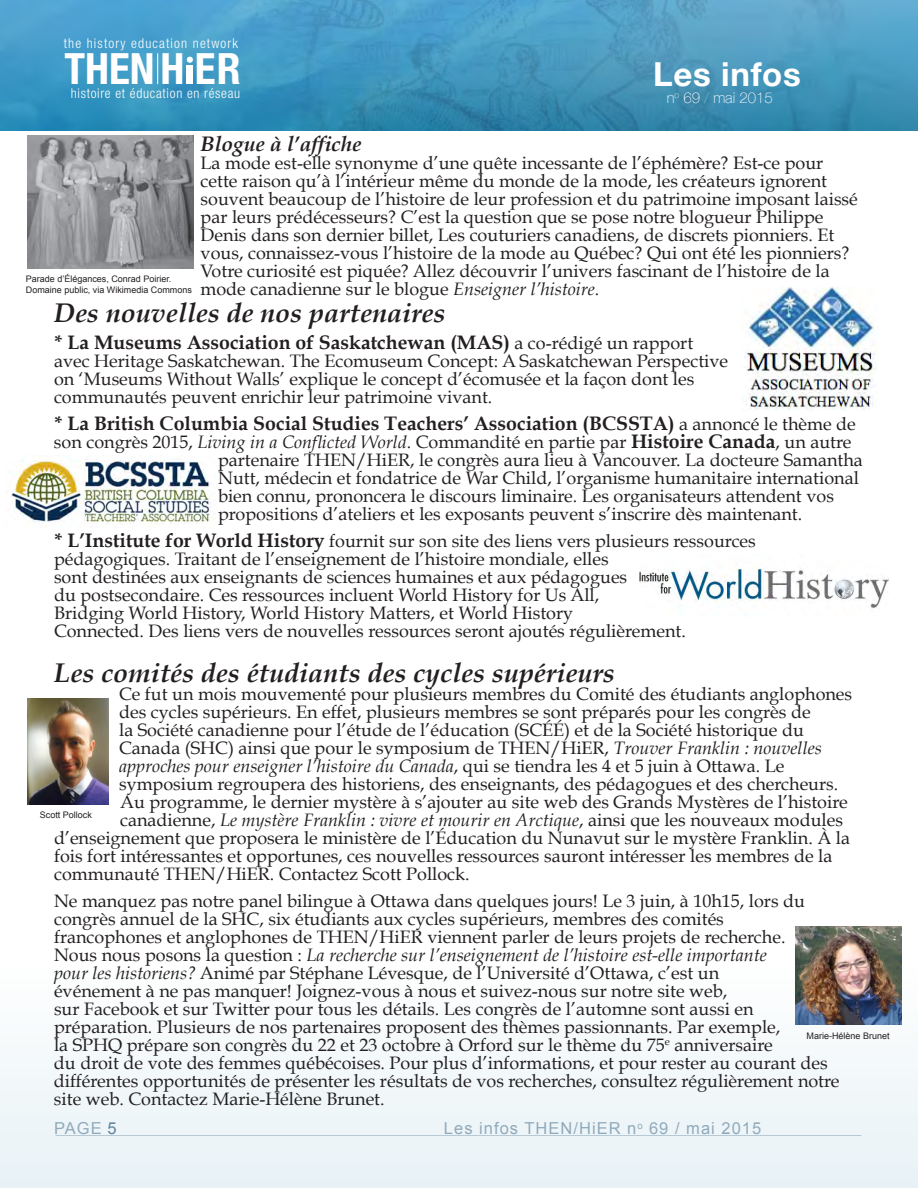
<style>
.page{position:relative;width:918px;height:1188px;background:#fff}
.page>*{position:absolute;margin:0;border:0;box-sizing:border-box;transform-origin:0 0}
.t1{font:700 condensed 43.2px "Helvetica Neue";color:#fff}
.t2{font:700 33px "Helvetica Neue";letter-spacing:.02em;color:#fff}
.t3{font:italic 700 27px "Book Antiqua";color:#231f20}
.t4{font:italic 700 21px "Book Antiqua";color:#231f20}
.t5{font:700 19.5px "Book Antiqua";color:#231f20}
.t6{font:18px/18px "Book Antiqua";color:#231f20}
.t7{font:italic 18px "Book Antiqua";color:#231f20}
.t8{font:16.5px "Arial";letter-spacing:.06em;color:#91aabb}
.t9{font:100 15px "Helvetica Neue";color:#fff}
.t10{font:300 condensed 13.65px "Helvetica Neue";letter-spacing:.05em;color:#fff}
.t11{font:300 condensed 13.65px "Helvetica Neue";letter-spacing:.07em;color:#fff}
.t12{font:9px "Arial";color:#231f20}
.s1{font-style:italic}
.s2{font-weight:400;font-size:18px}
.s3{font-weight:700;font-size:19.5px}
.s4{font-style:normal}
.s5{color:#7fb3d1}
.s6{color:#5e849c}
</style>
<div class="page">
<div style="left:0;top:963px;width:918px;height:225px;background:#f2f7f9"></div>
<hr style="left:56px;top:1135px;width:805px;height:1px;background:#003b62">
<img style="left:0;top:0;width:918px;height:130px">
<hr style="left:157px;top:53px;width:1px;height:31px;background:#fff">
<div style="left:187px;top:66px;width:6px;height:18px;background:#fff"></div>
<svg style="left:187px;top:57px;width:6px;height:6px"></svg>
<img style="left:795px;top:926px;width:107px;height:98px">
<img style="left:744px;top:286px;width:132px;height:125px">
<img style="left:27px;top:698px;width:82px;height:107px">
<img style="left:28px;top:135px;width:165px;height:133px">
<img style="left:5px;top:455px;width:210px;height:72px">
<img style="left:640px;top:568px;width:249px;height:41px">
<p class="t11" style="left:64px;top:35px;width:176px">the history education network</p>
<p class="t10" style="left:71px;top:85px;width:171px">histoire et éducation en réseau</p>
<p class="t4" style="left:201px;top:132px;width:163px">Blogue à l’affiche</p>
<p class="t6" style="left:201px;top:154px;width:659px">La mode est-elle synonyme d’une quête incessante de l’éphémère? Est-ce pour cette raison qu’à l’intérieur même du monde de la mode, les créateurs ignorent souvent beaucoup de l’histoire de leur profession et du patrimoine imposant laissé par leurs prédécesseurs? C’est la question que se pose notre blogueur Philippe Denis dans son dernier billet, Les couturiers canadiens, de discrets pionniers. Et vous, connaissez-vous l’histoire de la mode au Québec? Qui ont été les pionniers?<br>Votre curiosité est piquée? Allez découvrir l’univers fascinant de l’histoire de la mode canadienne sur le blogue <span class="s1">Enseigner l’histoire</span>.</p>
<p class="t3" style="left:54px;top:297px;width:393px">Des nouvelles de nos partenaires</p>
<p class="t5" style="left:54px;top:331px;width:641px">* La Museums Association of Saskatchewan (MAS) <span class="s2">a co-rédigé un rapport</span></p>
<p class="t6" style="left:54px;top:352px;width:676px">avec Heritage Saskatchewan. The Ecomuseum Concept: A Saskatchewan Perspective on ‘Museums Without Walls’ explique le concept d’écomusée et la façon dont les communautés peuvent enrichir leur patrimoine vivant.</p>
<p class="t5" style="left:54px;top:412px;width:803px">* La British Columbia Social Studies Teachers’ Association (BCSSTA) <span class="s2">a annoncé le thème de</span></p>
<p class="t6" style="left:218px;top:433px;width:646px;text-indent:-164px">son congrès 2015, <span class="s1">Living in a Conflicted World</span>. Commandité en partie par <span class="s3">Histoire Canada</span>, un autre partenaire THEN/HiER, le congrès aura lieu à Vancouver. La docteure Samantha Nutt, médecin et fondatrice de War Child, l’organisme humanitaire international bien connu, prononcera le discours liminaire. Les organisateurs attendent vos propositions d’ateliers et les exposants peuvent s’inscrire dès maintenant.</p>
<p class="t6" style="left:54px;top:532px;width:703px"><span class="s3">* L’Institute for World History</span> fournit sur son site des liens vers plusieurs ressources pédagogiques. Traitant de l’enseignement de l’histoire mondiale, elles<br>sont destinées aux enseignants de sciences humaines et aux pédagogues<br>du postsecondaire. Ces ressources incluent World History for Us All,<br>Bridging World History, World History Matters, et World History<br>Connected. Des liens vers de nouvelles ressources seront ajoutés régulièrement.</p>
<p class="t3" style="left:54px;top:657px;width:562px">Les comités des étudiants des cycles supérieurs</p>
<p class="t6" style="left:119px;top:685px;width:735px">Ce fut un mois mouvementé pour plusieurs membres du Comité des étudiants anglophones</p>
<p class="t6" style="left:119px;top:703px;width:693px">des cycles supérieurs. En effet, plusieurs membres se sont préparés pour les congrès de</p>
<p class="t6" style="left:119px;top:721px;width:686px">la Société canadienne pour l’étude de l’éducation (SCÉÉ) et de la Société historique du</p>
<p class="t6" style="left:119px;top:739px;width:704px">Canada (SHC) ainsi que pour le symposium de THEN/HiER, <span class="s1">Trouver Franklin : nouvelles</span></p>
<p class="t7" style="left:119px;top:756px;width:667px">approches pour enseigner l’histoire du Canada<span class="s4">, qui se tiendra les 4 et 5 juin à Ottawa. Le</span></p>
<p class="t6" style="left:119px;top:775px;width:721px">symposium regroupera des historiens, des enseignants, des pédagogues et des chercheurs.</p>
<p class="t6" style="left:120px;top:793px;width:729px">Au programme, le dernier mystère à s’ajouter au site web des Grands Mystères de l’histoire</p>
<p class="t7" style="left:120px;top:810px;width:724px"><span class="s4">canadienne,</span> Le mystère Franklin : vivre et mourir en Arctique<span class="s4">, ainsi que les nouveaux modules</span></p>
<p class="t6" style="left:54px;top:829px;width:798px">d’enseignement que proposera le ministère de l’Éducation du Nunavut sur le mystère Franklin. À la</p>
<p class="t6" style="left:54px;top:847px;width:780px">fois fort intéressantes et opportunes, ces nouvelles ressources sauront intéresser les membres de la</p>
<p class="t6" style="left:54px;top:865px;width:417px">communauté THEN/HiER. Contactez Scott Pollock.</p>
<p class="t6" style="left:54px;top:892px;width:787px">Ne manquez pas notre panel bilingue à Ottawa dans quelques jours! Le 3 juin, à 10h15, lors du congrès annuel de la SHC, six étudiants aux cycles supérieurs, membres des comités<br>francophones et anglophones de THEN/HiER viennent parler de leurs projets de recherche.<br>Nous nous posons la question : <span class="s1">La recherche sur l’enseignement de l’histoire est-elle importante<br>pour les historiens?</span> Animé par Stéphane Lévesque, de l’Université d’Ottawa, c’est un<br>événement à ne pas manquer! Joignez-vous à nous et suivez-nous sur notre site web,<br>sur Facebook et sur Twitter pour tous les détails. Les congrès de l’automne sont aussi en préparation. Plusieurs de nos partenaires proposent des thèmes passionnants. Par exemple,<br>la SPHQ prépare son congrès du 22 et 23 octobre à Orford sur le thème du 75<sup>e</sup> anniversaire<br>du droit de vote des femmes québécoises. Pour plus d’informations, et pour rester au courant des différentes opportunités de présenter les résultats de vos recherches, consultez régulièrement notre site web. Contactez Marie-Hélène Brunet.</p>
<h1 class="t1" style="left:64px;top:43px;width:178px">THENH ER</h1>
<h2 class="t2" style="left:653px;top:49px;width:149px">Les infos</h2>
<p class="t9" style="left:667px;top:87px;width:108px">n<sup>o</sup> 69 <span class="s5">/</span> mai 2015</p>
<p class="t12" style="left:26px;top:273px;width:147px">Parade d’Élégances, Conrad Poirier.</p>
<p class="t12" style="left:26px;top:284px;width:168px">Domaine public, via Wikimedia Commons</p>
<p class="t12" style="left:40px;top:809px;width:54px">Scott Pollock</p>
<p class="t12" style="left:807px;top:1030px;width:85px">Marie-Hélène Brunet</p>
<p class="t8" style="left:54px;top:1117px;width:64px">PAGE <span class="s6">5</span></p>
<p class="t8" style="left:444px;top:1117px;width:319px">Les infos THEN/HiER n<sup>o</sup> 69 / mai 2015</p>
</div>
